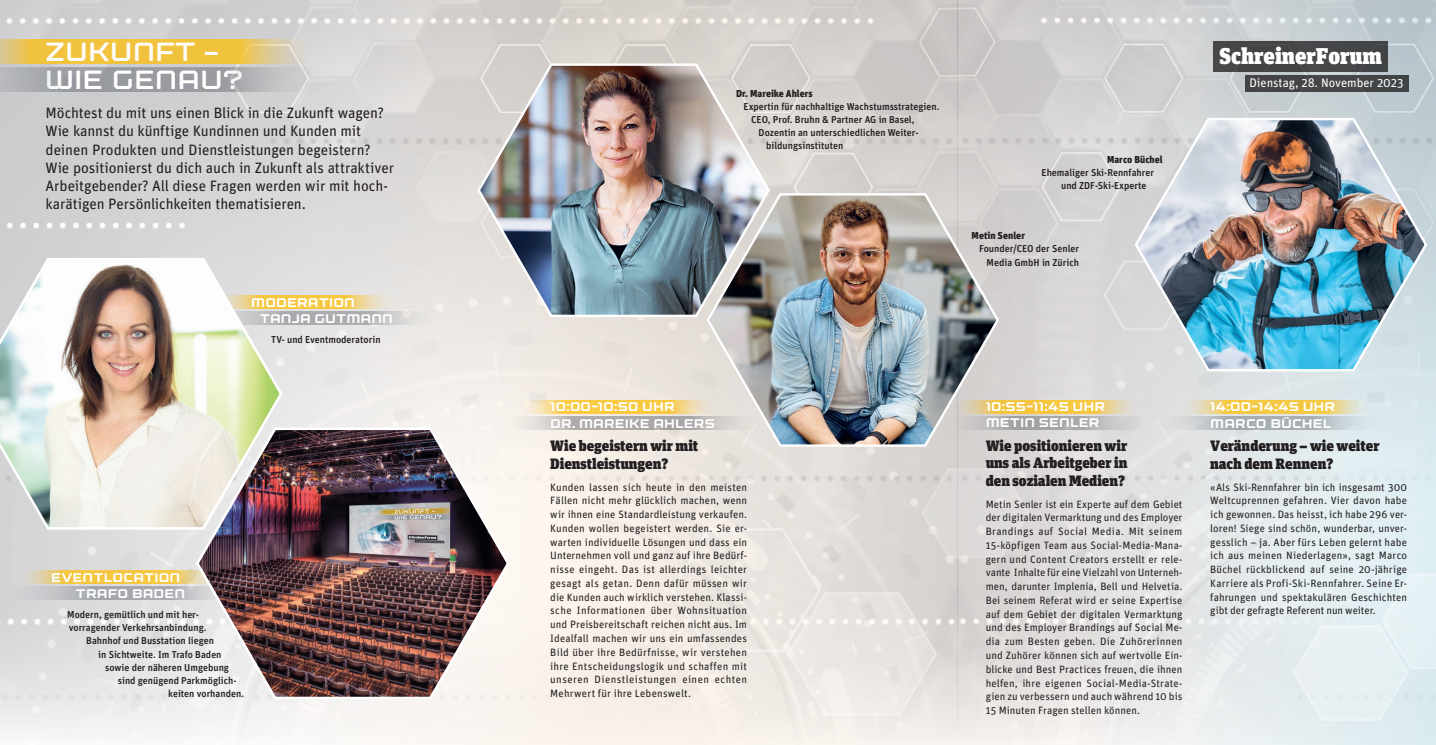
<style>
.page{position:relative;width:1436px;height:745px;background:#fff}
.page>*{position:absolute;margin:0;border:0;box-sizing:border-box;transform-origin:0 0}
.t1{font:600 28.88px/28.4px "Kernel";color:#fff}
.t2{font:900 22.75px "Unit Slab Pro";color:#fff}
.t3{font:15px/18.1px "Unit OT";letter-spacing:-.01em;color:#231f20}
.t4{font:900 15px/17.5px "Unit Slab Pro";color:#231f20}
.t5{font:700 13.75px/16.2px "Kernel";letter-spacing:.01em;color:#fff}
.t6{font:12.38px "Unit OT";color:#fff}
.t7{font:10.62px/13.8px "Unit OT";letter-spacing:.01em;color:#231f20;text-align:justify}
.t8{font:500 10px/13.1px "Unit OT";color:#231f20;text-align:right}
.t9{font:900 10px "Unit OT";color:#231f20}
</style>
<div class="page">
<div style="left:0;top:575px;width:1435px;height:169px;background:linear-gradient(to bottom,#cececf,#f3f3f4)"></div>
<img style="left:47px;top:0;width:1388px;height:744px">
<svg style="left:669px;top:467px;width:361px;height:249px;background:#e5e1dd"></svg>
<svg style="left:1291px;top:571px;width:144px;height:150px;background:#e4eff2"></svg>
<img style="left:476px;top:61px;width:295px;height:257px">
<img style="left:1132px;top:116px;width:296px;height:256px">
<img style="left:705px;top:191px;width:295px;height:256px">
<svg style="left:284px;top:295px;width:113px;height:14px;background:#f1d071"></svg>
<svg style="left:284px;top:311px;width:155px;height:14px;background:#bebebf"></svg>
<div style="left:1213px;top:41px;width:174px;height:31px;background:#464647"></div>
<div style="left:1244px;top:74px;width:163px;height:17px;background:#444446"></div>
<img style="left:0;top:255px;width:284px;height:275px">
<svg style="left:14px;top:570px;width:180px;height:13px;background:#edca63"></svg>
<svg style="left:0;top:586px;width:194px;height:13px;background:#b6b7bb"></svg>
<svg style="left:516px;top:400px;width:201px;height:13px;background:#f6d272"></svg>
<svg style="left:500px;top:416px;width:262px;height:13px;background:#c3bfbd"></svg>
<svg style="left:950px;top:400px;width:191px;height:13px;background:#ebca6f"></svg>
<svg style="left:941px;top:416px;width:212px;height:13px;background:#bbbabb"></svg>
<svg style="left:1178px;top:400px;width:193px;height:13px;background:#edd176"></svg>
<svg style="left:1155px;top:416px;width:230px;height:13px;background:#bdc4c8"></svg>
<svg style="left:0;top:39px;width:316px;height:24px;background:#ebc559"></svg>
<svg style="left:0;top:67px;width:329px;height:25px;background:#a9aaae"></svg>
<img style="left:194px;top:425px;width:317px;height:275px">
<h1 class="t1" style="left:45px;top:37px;width:200px">ZUKUNFT –<br>WIE GENAU?</h1>
<p class="t3" style="left:46px;top:104px;width:350px">Möchtest du mit uns einen Blick in die Zukunft wagen?<br>Wie kannst du künftige Kundinnen und Kunden mit deinen Produkten und Dienstleistungen begeistern?<br>Wie positionierst du dich auch in Zukunft als attraktiver Arbeitgebender? All diese Fragen werden wir mit hoch&shy;karätigen Persönlichkeiten thematisieren.</p>
<p class="t5" style="left:260px;top:294px;width:134px;text-indent:-9px">MODERATION<br>TANJA GUTMANN</p>
<p class="t8" style="left:271px;top:333px;width:111px">TV- und Eventmoderatorin</p>
<p class="t5" style="left:76px;top:568px;width:111px;text-indent:-25px">EVENTLOCATION<br>TRAFO BADEN</p>
<p class="t8" style="left:67px;top:607px;width:133px">Modern, gemütlich und mit her-</p>
<p class="t8" style="left:69px;top:620px;width:139px">vorragender Verkehrsanbindung.</p>
<p class="t8" style="left:86px;top:634px;width:129px">Bahnhof und Busstation liegen</p>
<p class="t8" style="left:98px;top:647px;width:125px">in Sichtweite. Im Trafo Baden</p>
<p class="t8" style="left:105px;top:660px;width:125px">sowie der näheren Umgebung</p>
<p class="t8" style="left:118px;top:673px;width:120px">sind genügend Parkmöglich-</p>
<p class="t8" style="left:168px;top:686px;width:77px">keiten vorhanden.</p>
<p class="t9" style="left:736px;top:87px;width:78px">Dr. Mareike Ahlers</p>
<p class="t8" style="left:743px;top:100px;width:197px">Expertin für nachhaltige Wachstumsstrategien.</p>
<p class="t8" style="left:751px;top:113px;width:165px">CEO, Prof. Bruhn &amp; Partner AG in Basel,</p>
<p class="t8" style="left:758px;top:126px;width:161px">Dozentin an unterschiedlichen Weiter-</p>
<p class="t8" style="left:766px;top:139px;width:79px">bildungsinstituten</p>
<p class="t9" style="left:1106px;top:153px;width:57px">Marco Büchel</p>
<p class="t8" style="left:1060px;top:166px;width:94px;text-align:left;text-indent:-19px">Ehemaliger Ski-Rennfahrer und ZDF-Ski-Experte</p>
<p class="t9" style="left:971px;top:229px;width:55px">Metin Senler</p>
<p class="t8" style="left:978px;top:242px;width:101px">Founder/CEO der Senler<br>Media GmbH in Zürich</p>
<h2 class="t2" style="left:1219px;top:39px;width:164px">SchreinerForum</h2>
<p class="t6" style="left:1249px;top:75px;width:156px">Dienstag, 28. November 2023</p>
<p class="t5" style="left:550px;top:398px;width:166px">10:00–10:50 UHR<br>DR. MAREIKE AHLERS</p>
<h3 class="t4" style="left:550px;top:436px;width:149px">Wie begeistern wir mit<br>Dienstleistungen?</h3>
<p class="t7" style="left:550px;top:479px;width:198px">Kunden lassen sich heute in den meisten Fällen nicht mehr glücklich machen, wenn wir ihnen eine Standardleistung verkaufen.<br>Kunden wollen begeistert werden. Sie er&shy;warten individuelle Lösungen und dass ein Unternehmen voll und ganz auf ihre Bedürf&shy;nisse eingeht. Das ist allerdings leichter gesagt als getan. Denn dafür müssen wir die Kunden auch wirklich verstehen. Klassi&shy;sche Informationen über Wohnsituation und Preisbereitschaft reichen nicht aus. Im Idealfall machen wir uns ein umfassendes Bild über ihre Bedürfnisse, wir verstehen ihre Entscheidungslogik und schaffen mit unseren Dienstleistungen einen echten Mehrwert für ihre Lebenswelt.</p>
<p class="t5" style="left:985px;top:398px;width:121px">10:55–11:45 UHR<br>METIN SENLER</p>
<h3 class="t4" style="left:985px;top:435px;width:143px;text-align:justify">Wie positionieren wir uns als Arbeitgeber in den sozialen Medien?</h3>
<p class="t7" style="left:985px;top:496px;width:198px">Metin Senler ist ein Experte auf dem Gebiet der digitalen Vermarktung und des Employer Brandings auf Social Media. Mit seinem 15-köpfigen Team aus Social-Media-Mana&shy;gern und Content Creators erstellt er rele&shy;vante Inhalte für eine Vielzahl von Unterneh&shy;men, darunter Implenia, Bell und Helvetia.<br>Bei seinem Referat wird er seine Expertise auf dem Gebiet der digitalen Vermarktung und des Employer Brandings auf Social Me&shy;dia zum Besten geben. Die Zuhörerinnen und Zuhörer können sich auf wertvolle Ein&shy;blicke und Best Practices freuen, die ihnen helfen, ihre eigenen Social-Media-Strate&shy;gien zu verbessern und auch während 10 bis 15 Minuten Fragen stellen können.</p>
<p class="t5" style="left:1209px;top:398px;width:126px">14:00–14:45 UHR<br>MARCO BÜCHEL</p>
<h3 class="t4" style="left:1209px;top:436px;width:171px">Veränderung – wie weiter nach dem Rennen?</h3>
<p class="t7" style="left:1209px;top:479px;width:198px">«Als Ski-Rennfahrer bin ich insgesamt 300<br>Weltcuprennen gefahren. Vier davon habe ich gewonnen. Das heisst, ich habe 296 ver&shy;loren! Siege sind schön, wunderbar, unver&shy;gesslich – ja. Aber fürs Leben gelernt habe ich aus meinen Niederlagen», sagt Marco Büchel rückblickend auf seine 20-jährige Karriere als Profi-Ski-Rennfahrer. Seine Er&shy;fahrungen und spektakulären Geschichten gibt der gefragte Referent nun weiter.</p>
</div>
